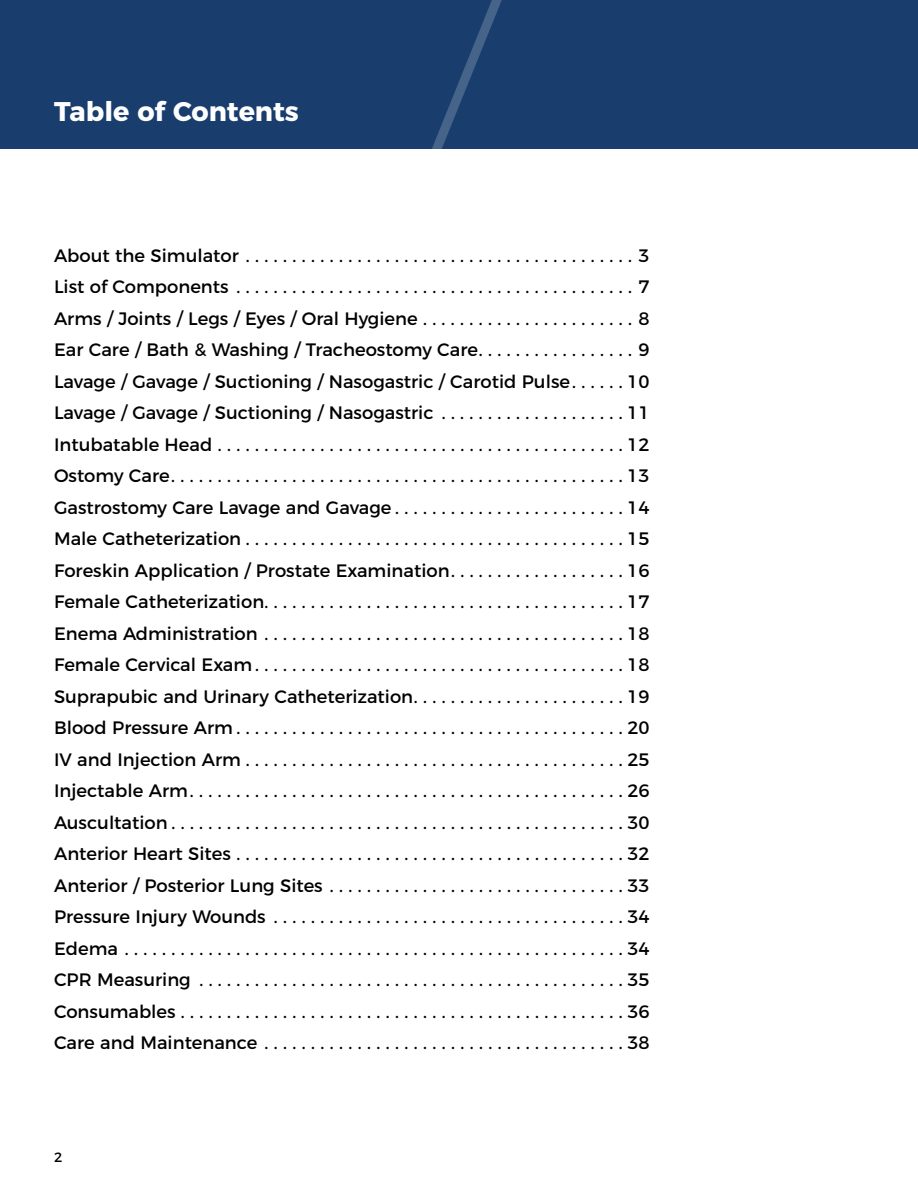
<style>
.page{position:relative;width:918px;height:1188px;background:#fff}
.page>*{position:absolute;margin:0;border:0;box-sizing:border-box;transform-origin:0 0}
.t1{font:700 27px "Montserrat";color:#fff}
.t2{font:18px/31.5px "Montserrat";color:#000;text-align:justify}
.t3{font:13.5px "Montserrat";color:#000}
</style>
<div class="page">
<div style="left:0;top:0;width:918px;height:149px;background:#193e6e"></div>
<svg style="left:432px;top:0;width:70px;height:149px"></svg>
<h1 class="t1" style="left:54px;top:89px;width:246px">Table of Contents</h1>
<p class="t2" style="left:54px;top:238px;width:597px">About the Simulator . . . . . . . . . . . . . . . . . . . . . . . . . . . . . . . . . . . . . . . . . . 3<br>List of Components . . . . . . . . . . . . . . . . . . . . . . . . . . . . . . . . . . . . . . . . . . . 7<br>Arms / Joints / Legs / Eyes / Oral Hygiene....................... 8<br>Ear Care / Bath &amp; Washing / Tracheostomy Care . . . . . . . . . . . . . . . . . 9<br>Lavage / Gavage / Suctioning / Nasogastric / Carotid Pulse . . . . . 10<br>Lavage / Gavage / Suctioning / Nasogastric . . . . . . . . . . . . . . . . . . . 11<br>Intubatable Head . . . . . . . . . . . . . . . . . . . . . . . . . . . . . . . . . . . . . . . . . . . 12<br>Ostomy Care . . . . . . . . . . . . . . . . . . . . . . . . . . . . . . . . . . . . . . . . . . . . . . . . 13<br>Gastrostomy Care Lavage and Gavage . . . . . . . . . . . . . . . . . . . . . . . . 14<br>Male Catheterization . . . . . . . . . . . . . . . . . . . . . . . . . . . . . . . . . . . . . . . . 15<br>Foreskin Application / Prostate Examination . . . . . . . . . . . . . . . . . . 16<br>Female Catheterization . . . . . . . . . . . . . . . . . . . . . . . . . . . . . . . . . . . . . . 17<br>Enema Administration . . . . . . . . . . . . . . . . . . . . . . . . . . . . . . . . . . . . . . 18<br>Female Cervical Exam . . . . . . . . . . . . . . . . . . . . . . . . . . . . . . . . . . . . . . . 18<br>Suprapubic and Urinary Catheterization . . . . . . . . . . . . . . . . . . . . . . 19<br>Blood Pressure Arm . . . . . . . . . . . . . . . . . . . . . . . . . . . . . . . . . . . . . . . . . 20<br>IV and Injection Arm . . . . . . . . . . . . . . . . . . . . . . . . . . . . . . . . . . . . . . . . 25<br>Injectable Arm . . . . . . . . . . . . . . . . . . . . . . . . . . . . . . . . . . . . . . . . . . . . . . 26<br>Auscultation . . . . . . . . . . . . . . . . . . . . . . . . . . . . . . . . . . . . . . . . . . . . . . . . 30<br>Anterior Heart Sites . . . . . . . . . . . . . . . . . . . . . . . . . . . . . . . . . . . . . . . . . 32<br>Anterior / Posterior Lung Sites . . . . . . . . . . . . . . . . . . . . . . . . . . . . . . . 33<br>Pressure Injury Wounds . . . . . . . . . . . . . . . . . . . . . . . . . . . . . . . . . . . . . 34<br>Edema . . . . . . . . . . . . . . . . . . . . . . . . . . . . . . . . . . . . . . . . . . . . . . . . . . . . . 34<br>CPR Measuring . . . . . . . . . . . . . . . . . . . . . . . . . . . . . . . . . . . . . . . . . . . . . 35<br>Consumables . . . . . . . . . . . . . . . . . . . . . . . . . . . . . . . . . . . . . . . . . . . . . . . 36<br>Care and Maintenance . . . . . . . . . . . . . . . . . . . . . . . . . . . . . . . . . . . . . . 38</p>
<p class="t3" style="left:54px;top:1147px;width:10px">2</p>
</div>
